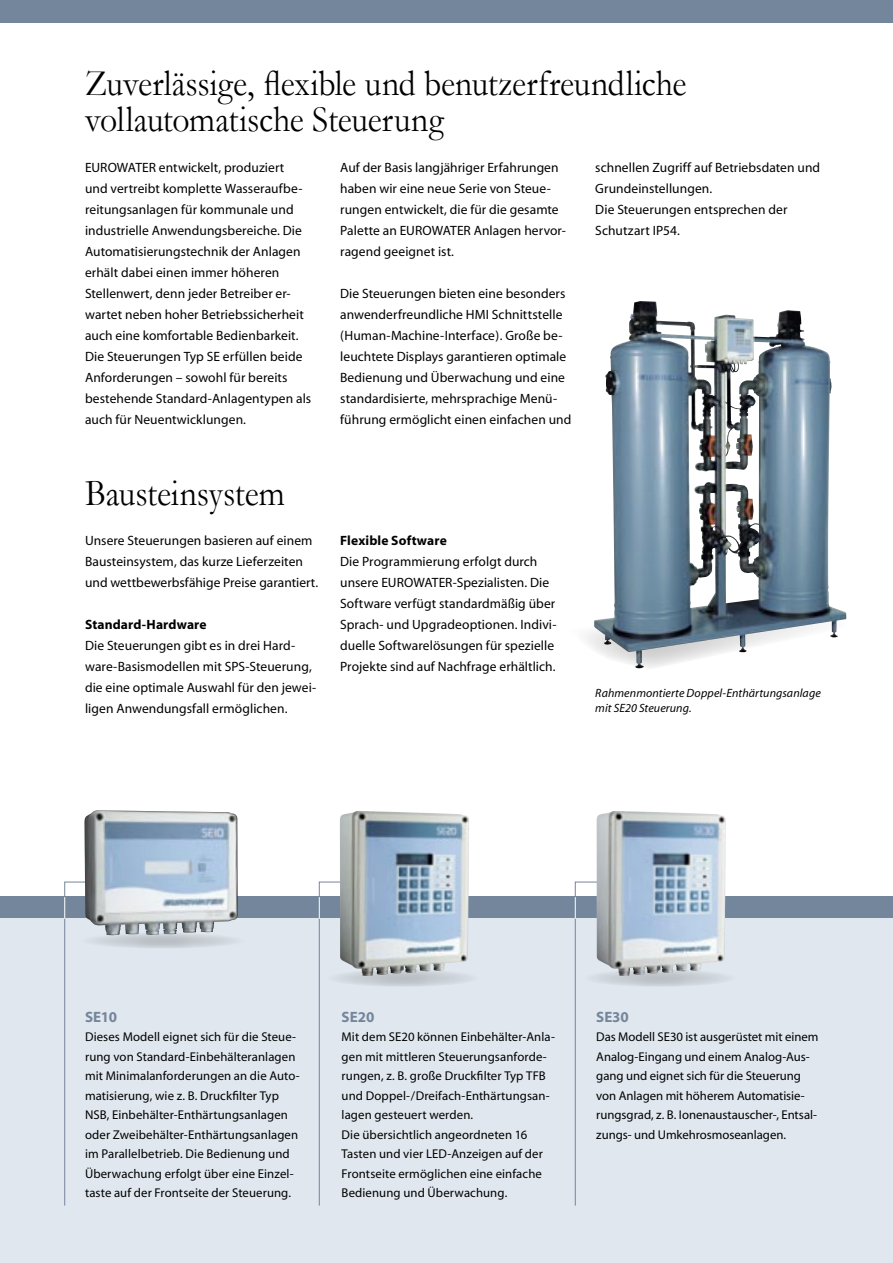
<style>
.page{position:relative;width:893px;height:1263px;background:#fff}
.page>*{position:absolute;margin:0;border:0;box-sizing:border-box;transform-origin:0 0}
.t1{font:37.5px/36px "Garamond";letter-spacing:-.005em;color:#000;scale:.9 1}
.t2{font:700 15px "Myriad";color:#74869b}
.t3{font:13.5px/21px "Myriad";letter-spacing:.005em;color:#000}
.t4{font:12.75px/19.5px "Myriad";letter-spacing:.005em;color:#000}
.t5{font:italic 12px/15px "Myriad";letter-spacing:.01em;color:#000}
.s1{font-weight:700}
</style>
<div class="page">
<div style="left:0;top:897px;width:893px;height:366px;background:#e0e7ee"></div>
<div style="left:0;top:897px;width:893px;height:21px;background:#74869b"></div>
<svg style="left:64px;top:881px;width:20px;height:325px"></svg>
<svg style="left:79px;top:933px;width:167px;height:15px;fill:#cad1d7"></svg>
<svg style="left:574px;top:881px;width:22px;height:325px"></svg>
<svg style="left:319px;top:881px;width:21px;height:325px"></svg>
<img style="left:84px;top:810px;width:154px;height:125px">
<svg style="left:326px;top:969px;width:154px;height:18px"></svg>
<img style="left:340px;top:811px;width:129px;height:165px">
<svg style="left:583px;top:969px;width:153px;height:18px"></svg>
<img style="left:596px;top:811px;width:130px;height:165px">
<svg style="left:586px;top:614px;width:261px;height:55px"></svg>
<img style="left:594px;top:301px;width:252px;height:367px">
<div style="left:0;top:0;width:893px;height:23px;background:#74869b"></div>
<p class="t1" style="left:85px;top:64px;width:670px">Zuverlässige, flexible und benutzerfreundliche vollautomatische Steuerung</p>
<p class="t3" style="left:85px;top:157px;width:228px">EUROWATER entwickelt, produziert<br>und vertreibt komplette Wasseraufbe&shy;reitungsanlagen für kommunale und industrielle Anwendungsbereiche. Die Automatisierungstechnik der Anlagen erhält dabei einen immer höheren Stellenwert, denn jeder Betreiber er&shy;wartet neben hoher Betriebssicherheit auch eine komfortable Bedienbarkeit.<br>Die Steuerungen Typ SE erfüllen beide Anforderungen – sowohl für bereits bestehende Standard-Anlagentypen als auch für Neuentwicklungen.</p>
<p class="t3" style="left:340px;top:157px;width:227px">Auf der Basis langjähriger Erfahrungen haben wir eine neue Serie von Steue&shy;rungen entwickelt, die für die gesamte Palette an EUROWATER Anlagen hervor&shy;ragend geeignet ist.</p>
<p class="t3" style="left:340px;top:283px;width:233px">Die Steuerungen bieten eine besonders anwenderfreundliche HMI Schnittstelle (Human-Machine-Interface). Große be&shy;leuchtete Displays garantieren optimale Bedienung und Überwachung und eine standardisierte, mehrsprachige Menü&shy;führung ermöglicht einen einfachen und</p>
<p class="t1" style="left:85px;top:475px;width:223px">Bausteinsystem</p>
<p class="t3" style="left:85px;top:530px;width:235px">Unsere Steuerungen basieren auf einem<br>Bausteinsystem, das kurze Lieferzeiten und wettbewerbsfähige Preise garantiert.</p>
<p class="t3" style="left:85px;top:614px;width:233px"><span class="s1">Standard-Hardware<br></span>Die Steuerungen gibt es in drei Hard&shy;ware-Basismodellen mit SPS-Steuerung, die eine optimale Auswahl für den jewei&shy;ligen Anwendungsfall ermöglichen.</p>
<p class="t3" style="left:340px;top:530px;width:218px"><span class="s1">Flexible Software<br></span>Die Programmierung erfolgt durch unsere EUROWATER-Spezialisten. Die Software verfügt standardmäßig über Sprach- und Upgradeoptionen. Indivi&shy;duelle Softwarelösungen für spezielle Projekte sind auf Nachfrage erhältlich.</p>
<p class="t3" style="left:595px;top:157px;width:226px">schnellen Zugriff auf Betriebsdaten und<br>Grundeinstellungen.<br>Die Steuerungen entsprechen der<br>Schutzart IP54.</p>
<p class="t5" style="left:595px;top:686px;width:227px">Rahmenmontierte Doppel-Enthärtungsanlage mit SE20 Steuerung.</p>
<p class="t2" style="left:85px;top:1009px;width:33px">SE10</p>
<p class="t4" style="left:85px;top:1027px;width:216px">Dieses Modell eignet sich für die Steue&shy;rung von Standard-Einbehälteranlagen mit Minimalanforderungen an die Auto&shy;matisierung, wie z. B. Druckfilter Typ NSB, Einbehälter-Enthärtungsanlagen oder Zweibehälter-Enthärtungsanlagen im Parallelbetrieb. Die Bedienung und Überwachung erfolgt über eine Einzel&shy;taste auf der Frontseite der Steuerung.</p>
<p class="t2" style="left:342px;top:1009px;width:34px">SE20</p>
<p class="t4" style="left:342px;top:1027px;width:215px">Mit dem SE20 können Einbehälter-Anla&shy;gen mit mittleren Steuerungsanforde&shy;rungen, z. B. große Druckfilter Typ TFB und Doppel-/Dreifach-Enthärtungsan&shy;lagen gesteuert werden.<br>Die übersichtlich angeordneten 16<br>Tasten und vier LED-Anzeigen auf der Frontseite ermöglichen eine einfache Bedienung und Überwachung.</p>
<p class="t2" style="left:596px;top:1009px;width:34px">SE30</p>
<p class="t4" style="left:596px;top:1027px;width:224px">Das Modell SE30 ist ausgerüstet mit einem Analog-Eingang und einem Analog-Aus&shy;gang und eignet sich für die Steuerung von Anlagen mit höherem Automatisie&shy;rungsgrad, z. B. Ionenaustauscher-, Entsal&shy;zungs- und Umkehrosmoseanlagen.</p>
</div>
